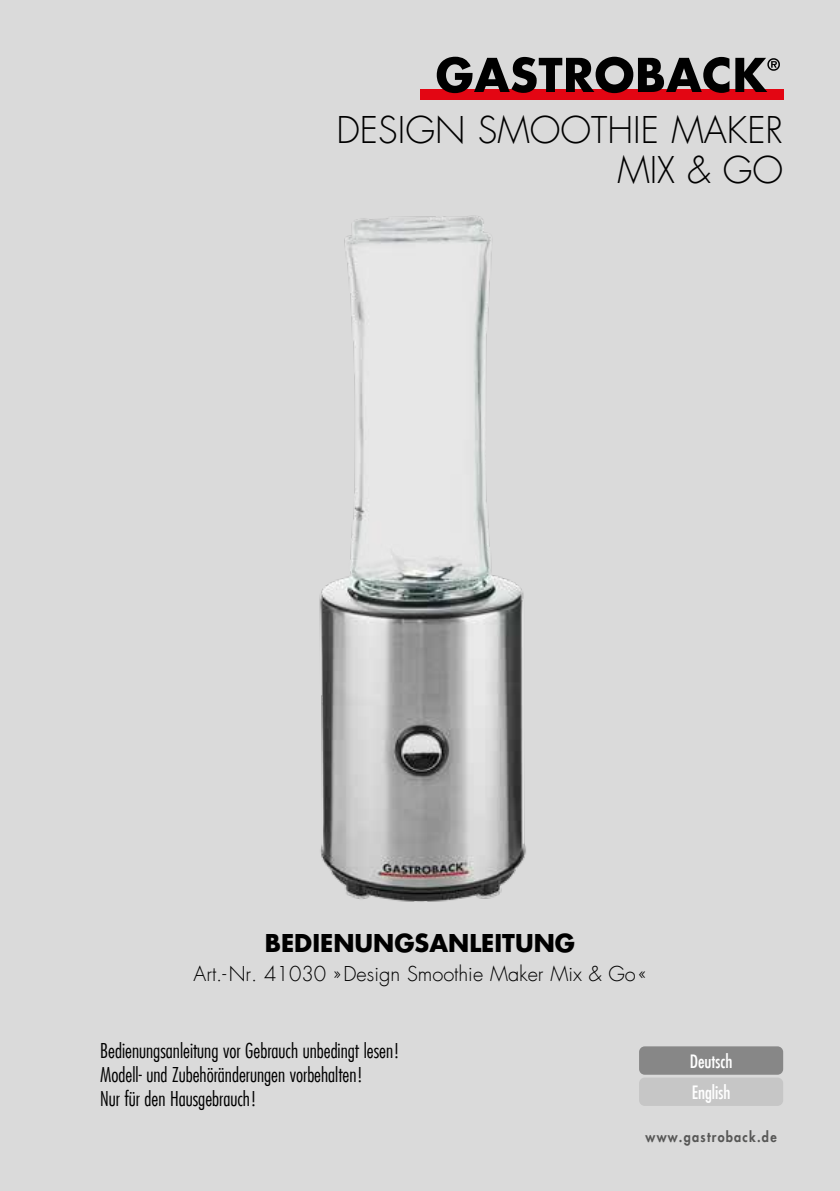
<style>
.page{position:relative;width:840px;height:1191px;background:#fff}
.page>*{position:absolute;margin:0;border:0;box-sizing:border-box;transform-origin:0 0}
.t1{font:300 36px/40px "Futura LT";color:#000;text-align:right}
.t2{font:700 24px "Futura LT";color:#000}
.t3{font:300 condensed 20px/24px "Futura LT";color:#000}
.t4{font:300 20px "Futura LT";color:#000}
.t5{font:condensed 18px "Futura LT";color:#fff}
.t6{font:800 14px "Futura LT";letter-spacing:.1em;color:#575756;scale:.9 1}
</style>
<div class="page">
<div style="left:0;top:0;width:839px;height:1191px;background:#dadada"></div>
<div style="left:638px;top:1077px;width:144px;height:29px;background:#c6c6c6;border-radius:6px"></div>
<div style="left:638px;top:1046px;width:144px;height:28px;background:#878787;border-radius:6px"></div>
<div style="left:420px;top:89px;width:362px;height:10px;background:#e30613"></div>
<svg style="left:436px;top:57px;width:343px;height:36px"></svg>
<img style="left:319px;top:215px;width:207px;height:687px">
<h1 class="t1" style="left:336px;top:111px;width:448px">DESIGN SMOOTHIE MAKER<br>MIX &amp; GO</h1>
<p class="t2" style="left:265px;top:927px;width:311px">BEDIENUNGSANLEITUNG</p>
<p class="t4" style="left:193px;top:961px;width:454px">Art.-Nr. 41030 »Design Smoothie Maker Mix &amp; Go«</p>
<p class="t3" style="left:100px;top:1038px;width:301px">Bedienungsanleitung vor Gebrauch unbedingt lesen!<br>Modell- und Zubehöränderungen vorbehalten!<br>Nur für den Hausgebrauch!</p>
<p class="t5" style="left:689px;top:1050px;width:44px">Deutsch</p>
<p class="t5" style="left:691px;top:1081px;width:40px">English</p>
<p class="t6" style="left:645px;top:1128px;width:147px">www.gastroback.de</p>
</div>
